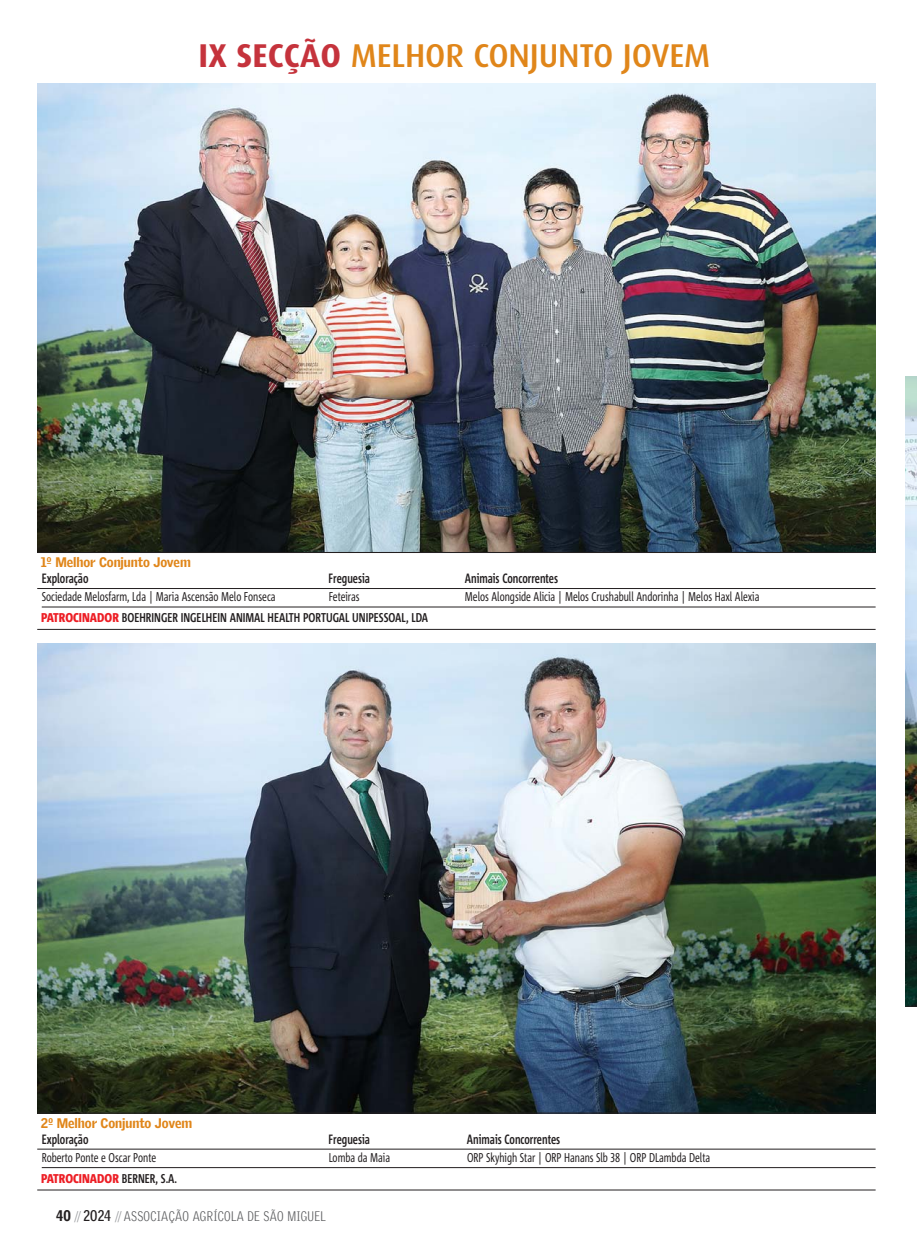
<style>
.page{position:relative;width:917px;height:1257px;background:#fff}
.page>*{position:absolute;margin:0;border:0;box-sizing:border-box;transform-origin:0 0}
.t1{font:500 33px "Dax";letter-spacing:-.005em;color:#e0861a}
.t2{font:700 13.5px "Corpid Cd LF";color:#231f20;scale:.85 1}
.t3{font:900 13.5px "Griffith Gothic";letter-spacing:-.005em;color:#e0861a;scale:.96 1}
.t4{font:300 13.5px "Griffith Gothic Cond";letter-spacing:.025em;color:#58595b}
.t5{font:12.75px "Corpid Cd LF";color:#231f20;scale:.85 1}
.t6{font:700 12.75px "Corpid Cd LF";color:#231f20;scale:.9 1}
.t7{font:800 12.75px "Corpid Cd LF";color:#ed1e25}
.s1{font-weight:700;color:#c5333c}
.s2{font-weight:800;color:#ed1e25}
.s3{font-weight:700;color:#231f20}
.s4{font-weight:900;font-size:15px;color:#231f20}
.s5{color:#939598}
.s6{font-weight:700;font-size:15px;color:#231f20}
</style>
<div class="page">
<img style="left:905px;top:377px;width:11px;height:629px">
<img style="left:37px;top:83px;width:838px;height:469px">
<hr style="left:42px;top:607px;width:833px;height:1px;background:#231f20">
<hr style="left:37px;top:552px;width:838px;height:1px;background:#231f20">
<hr style="left:37px;top:629px;width:838px;height:1px;background:#231f20">
<hr style="left:37px;top:588px;width:838px;height:1px;background:#231f20">
<img style="left:37px;top:644px;width:838px;height:469px">
<hr style="left:42px;top:1167px;width:833px;height:1px;background:#231f20">
<hr style="left:37px;top:1113px;width:838px;height:1px;background:#231f20">
<hr style="left:37px;top:1190px;width:838px;height:1px;background:#231f20">
<hr style="left:37px;top:1149px;width:838px;height:1px;background:#231f20">
<h1 class="t1" style="left:199px;top:39px;width:513px"><span class="s1">IX SECÇÃO</span> MELHOR CONJUNTO JOVEM</h1>
<p class="t3" style="left:41px;top:554px;width:158px">1º Melhor Conjunto Jovem</p>
<p class="t2" style="left:42px;top:572px;width:56px">Exploração</p>
<p class="t2" style="left:328px;top:572px;width:50px">Freguesia</p>
<p class="t2" style="left:465px;top:572px;width:111px">Animais Concorrentes</p>
<p class="t5" style="left:42px;top:590px;width:277px">Sociedade Melosfarm, Lda | Maria Ascensão Melo Fonseca</p>
<p class="t5" style="left:329px;top:590px;width:38px">Feteiras</p>
<p class="t5" style="left:465px;top:590px;width:348px">Melos Alongside Alicia | Melos Crushabull Andorinha | Melos Haxl Alexia</p>
<p class="t6" style="left:41px;top:611px;width:431px"><span class="s2">PATROCINADOR</span> BOEHRINGER INGELHEIN ANIMAL HEALTH PORTUGAL UNIPESSOAL, LDA</p>
<p class="t3" style="left:41px;top:1115px;width:159px">2º Melhor Conjunto Jovem</p>
<p class="t2" style="left:42px;top:1132px;width:56px">Exploração</p>
<p class="t2" style="left:328px;top:1132px;width:50px">Freguesia</p>
<p class="t2" style="left:467px;top:1132px;width:111px">Animais Concorrentes</p>
<p class="t5" style="left:42px;top:1151px;width:136px">Roberto Ponte e Oscar Ponte</p>
<p class="t5" style="left:329px;top:1151px;width:74px">Lomba da Maia</p>
<p class="t5" style="left:467px;top:1151px;width:287px">ORP Skyhigh Star | ORP Hanans Slb | ORP DLambda Delta</p>
<p class="t7" style="left:41px;top:1172px;width:138px">PATROCINADOR <span class="s3">BERNER, S.A.</span></p>
<p class="t4" style="left:56px;top:1209px;width:271px"><span class="s4">40</span> <span class="s5">//</span> <span class="s6">2024</span> <span class="s5">//</span> ASSOCIAÇÃO AGRÍCOLA DE SÃO MIGUEL</p>
</div>
